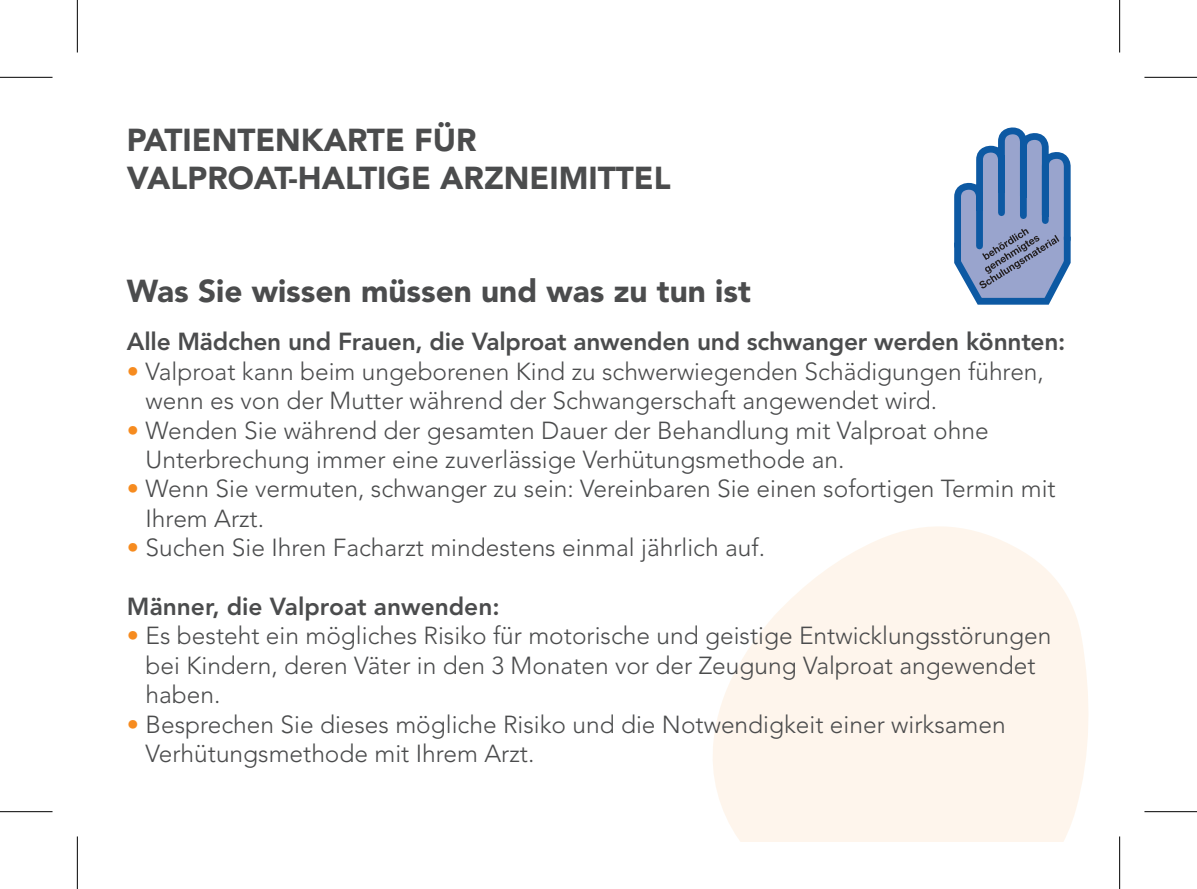
<style>
.page{position:relative;width:1197px;height:889px;background:#fff}
.page>*{position:absolute;margin:0;border:0;box-sizing:border-box;transform-origin:0 0}
.t1{font:900 31.5px/37.8px "Avenir LT Std";color:#4b4c4d}
.t2{font:300 24.5px/29.4px "Avenir LT Std";color:#4b4c4d}
.t3{font:800 24.5px "Avenir LT Std";letter-spacing:-.01em;color:#4b4c4d}
.s1{color:#f68b1f}
</style>
<div class="page">
<svg style="left:713px;top:526px;width:375px;height:315px;fill:#fef5ec"></svg>
<svg style="left:954px;top:127px;width:117px;height:178px"></svg>
<svg style="left:0;top:76px;width:52px;height:1px"></svg>
<svg style="left:1144px;top:76px;width:52px;height:1px"></svg>
<svg style="left:0;top:812px;width:52px;height:1px"></svg>
<svg style="left:1144px;top:812px;width:52px;height:1px"></svg>
<svg style="left:76px;top:0;width:1px;height:52px"></svg>
<svg style="left:76px;top:836px;width:1px;height:53px"></svg>
<svg style="left:1120px;top:0;width:1px;height:52px"></svg>
<svg style="left:1120px;top:836px;width:1px;height:53px"></svg>
<hr style="left:0;top:77px;width:52px;height:1px;background:#000">
<hr style="left:1144px;top:77px;width:52px;height:1px;background:#000">
<hr style="left:0;top:811px;width:52px;height:1px;background:#000">
<hr style="left:1144px;top:811px;width:52px;height:1px;background:#000">
<hr style="left:77px;top:0;width:1px;height:52px;background:#000">
<hr style="left:77px;top:836px;width:1px;height:53px;background:#000">
<hr style="left:1118px;top:0;width:2px;height:52px;background:#000">
<hr style="left:1118px;top:836px;width:2px;height:53px;background:#000">
<p class="t1" style="left:127px;top:121px;width:545px">PATIENTENKARTE FÜR<br>VALPROAT-HALTIGE ARZNEIMITTEL</p>
<p class="t1" style="left:127px;top:272px;width:625px">Was Sie wissen müssen und was zu tun ist</p>
<p class="t3" style="left:127px;top:327px;width:940px">Alle Mädchen und Frauen, die Valproat anwenden und schwanger werden könnten:</p>
<p class="t2" style="left:146px;top:357px;width:899px;text-indent:-19px"><span class="s1">•</span> Valproat kann beim ungeborenen Kind zu schwerwiegenden Schädigungen führen, wenn es von der Mutter während der Schwangerschaft angewendet wird.</p>
<p class="t2" style="left:146px;top:415px;width:844px;text-indent:-19px"><span class="s1">•</span> Wenden Sie während der gesamten Dauer der Behandlung mit Valproat ohne<br>Unterbrechung immer eine zuverlässige Verhütungsmethode an.</p>
<p class="t2" style="left:146px;top:474px;width:911px;text-indent:-19px"><span class="s1">•</span> Wenn Sie vermuten, schwanger zu sein: Vereinbaren Sie einen sofortigen Termin mit<br>Ihrem Arzt.</p>
<p class="t2" style="left:127px;top:533px;width:639px"><span class="s1">•</span> Suchen Sie Ihren Facharzt mindestens einmal jährlich auf.</p>
<p class="t3" style="left:127px;top:592px;width:374px">Männer, die Valproat anwenden:</p>
<p class="t2" style="left:146px;top:621px;width:907px;text-indent:-19px"><span class="s1">•</span> Es besteht ein mögliches Risiko für motorische und geistige Entwicklungsstörungen bei Kindern, deren Väter in den 3 Monaten vor der Zeugung Valproat angewendet haben.</p>
<p class="t2" style="left:146px;top:709px;width:861px;text-indent:-19px"><span class="s1">•</span> Besprechen Sie dieses mögliche Risiko und die Notwendigkeit einer wirksamen<br>Verhütungsmethode mit Ihrem Arzt.</p>
</div>
